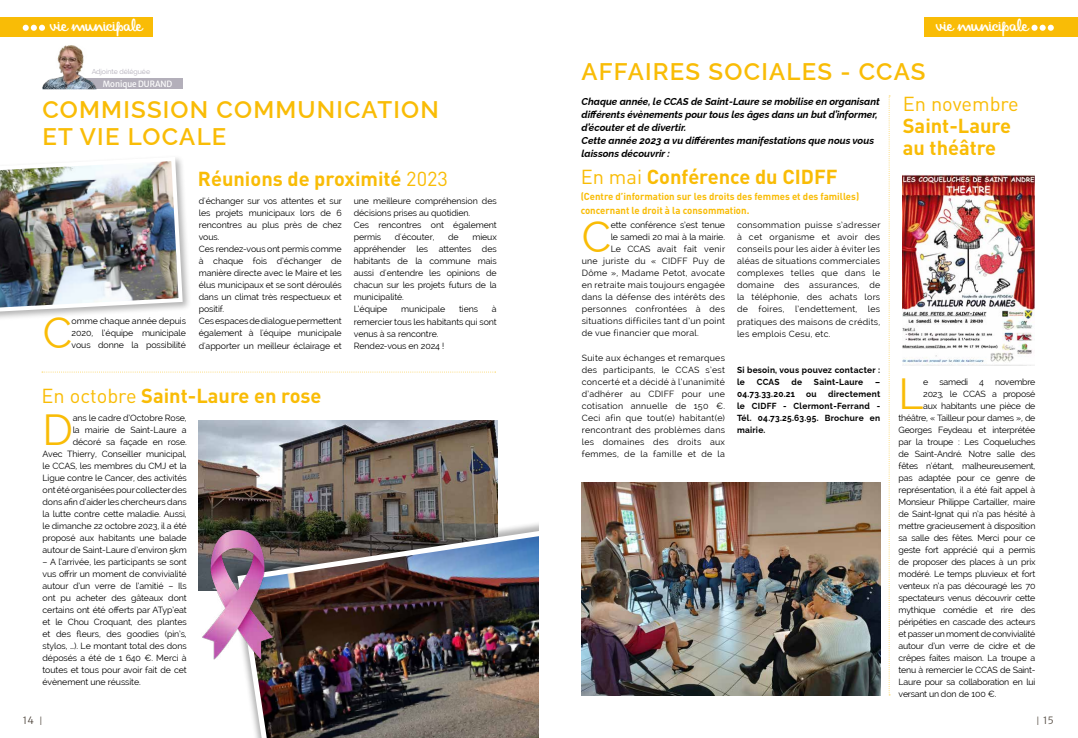
<style>
.page{position:relative;width:1078px;height:738px;background:#fff}
.page>*{position:absolute;margin:0;border:0;box-sizing:border-box;transform-origin:0 0}
.t1{font:42.6px "Raleway";color:#f9bc06}
.t2{font:600 24px/27px "Raleway";letter-spacing:.05em;color:#f9bc06}
.t3{font:700 20px/22px "DIN";color:#f9bc06}
.t4{font:20px "DIN";color:#f9bc06}
.t5{font:16px "Mandela Script Personal Use";letter-spacing:-.01em;color:#fff;scale:1.25 1}
.t6{font:italic 700 10px/13px "Raleway";color:#000}
.t7{font:700 10px/14px "DIN";color:#f9bc06;scale:.96 1}
.t8{font:300 10px "Merriweather Sans";color:#524940}
.t9{font:8.8px/12px "Raleway";letter-spacing:-.01em;color:#000;text-align:justify}
.t10{font:8.8px "Raleway";letter-spacing:.03em;color:#000}
.t11{font:700 8.8px/12px "Raleway";letter-spacing:.03em;color:#000;scale:.95 1}
.t12{font:8.5px "Merriweather Sans";color:#fff;scale:.94 1}
.t13{font:7px "Raleway";letter-spacing:-.01em;color:#b3afba}
.s1{font-weight:400}
.s2{font-family:"Raleway";font-weight:400;font-size:11.7px}
</style>
<div class="page">
<div style="left:0;top:17px;width:153px;height:19px;background:#f9bc06"></div>
<div style="left:924px;top:17px;width:153px;height:19px;background:#f9bc06"></div>
<svg style="left:23px;top:25px;width:22px;height:6px"></svg>
<svg style="left:1031px;top:25px;width:22px;height:6px"></svg>
<img style="left:199px;top:420px;width:299px;height:99px">
<div style="left:229px;top:519px;width:354px;height:218px;background:#000;opacity:.3"></div>
<img style="left:234px;top:526px;width:305px;height:211px">
<div style="left:539px;top:418px;width:124px;height:319px;background:#fff"></div>
<svg style="left:42px;top:371px;width:453px;height:1px"></svg>
<div style="left:85px;top:78px;width:98px;height:11px;background:#b3afba"></div>
<img style="left:43px;top:45px;width:54px;height:44px">
<img style="left:902px;top:174px;width:132px;height:191px">
<svg style="left:888px;top:95px;width:1px;height:598px"></svg>
<img style="left:581px;top:482px;width:299px;height:212px">
<div style="left:0;top:154px;width:192px;height:167px;background:#000;opacity:.3"></div>
<img style="left:0;top:155px;width:185px;height:159px">
<img style="left:198px;top:511px;width:90px;height:166px">
<h3 class="t5" style="left:50px;top:16px;width:75px">vie municipale</h3>
<h3 class="t5" style="left:936px;top:16px;width:75px">vie municipale</h3>
<p class="t13" style="left:92px;top:67px;width:60px">Adjointe déléguée</p>
<p class="t12" style="left:103px;top:76px;width:75px">Monique DURAND</p>
<h2 class="t2" style="left:43px;top:93px;width:397px">COMMISSION COMMUNICATION<br>ET VIE LOCALE</h2>
<h1 class="t1" style="left:43px;top:308px;width:31px">C</h1>
<p class="t9" style="left:72px;top:315px;width:116px">omme chaque année depuis 2020, l’équipe municipale vous donne la possibilité</p>
<h3 class="t3" style="left:198px;top:166px;width:251px">Réunions de proximité <span class="s1">2023</span></h3>
<p class="t9" style="left:199px;top:195px;width:145px;text-align:left">d'échanger sur vos attentes et sur les projets municipaux lors de 6 rencontres au plus près de chez vous.<br>Ces rendez-vous ont permis comme à chaque fois d’échanger de manière directe avec le Maire et les élus municipaux et se sont déroulés dans un climat très respectueux et positif.<br>Ces espaces de dialogue permettent également à l'équipe municipale d'apporter un meilleur éclairage et</p>
<p class="t9" style="left:354px;top:195px;width:144px;text-align:left">une meilleure compréhension des décisions prises au quotidien.<br>Ces rencontres ont également permis</p>
<p class="t9" style="left:354px;top:231px;width:144px;text-align:left;text-indent:118px">mieux appréhender les attentes des habitants de la commune mais aussi d'entendre les opinions de chacun sur les projets futurs de la municipalité.<br>L’équipe</p>
<p class="t9" style="left:395px;top:231px;width:41px">d'écouter,</p>
<p class="t9" style="left:448px;top:231px;width:12px">de</p>
<p class="t9" style="left:354px;top:303px;width:144px;text-align:left;text-indent:138px">à remercier tous les habitants qui sont venus à sa rencontre.<br>Rendez-vous en 2024 !</p>
<p class="t9" style="left:401px;top:303px;width:45px">municipale</p>
<p class="t9" style="left:459px;top:303px;width:20px">tiens</p>
<h3 class="t3" style="left:42px;top:383px;width:281px"><span class="s1">En octobre</span> Saint-Laure en rose</h3>
<h1 class="t1" style="left:43px;top:404px;width:32px">D</h1>
<p class="t9" style="left:43px;top:411px;width:146px;text-align:right">ans le cadre d’Octobre Rose,<br>la mairie de Saint-Laure a décoré sa façade en rose.<br>Avec Thierry, Conseiller municipal, le CCAS, les membres du CMJ et la Ligue contre le Cancer, des activités ont été organisées pour collecter des dons afin d’aider les chercheurs dans la lutte contre cette maladie. Aussi, le dimanche 22 octobre 2023, il a été proposé aux habitants une balade autour de Saint-Laure d’environ 5km</p>
<p class="t9" style="left:43px;top:555px;width:146px">– A l’arrivée, les participants se sont vus offrir un moment de convivialité autour d’un verre de l’amitié – Ils ont pu acheter des gâteaux dont certains ont été offerts par ATyp’eat et le Chou Croquant, des plantes et des fleurs, des goodies (pin’s, stylos, …). Le montant total des dons déposés a été de 1 640 €. Merci à toutes et tous pour avoir fait de cet évènement une réussite.</p>
<h2 class="t2" style="left:581px;top:55px;width:345px">AFFAIRES SOCIALES - CCAS</h2>
<p class="t6" style="left:581px;top:94px;width:300px">Chaque année, le CCAS de Saint-Laure se mobilise en organisant différents évènements pour tous les âges dans un but d’informer, d’écouter et de divertir.<br>Cette année 2023 a vu différentes manifestations que nous vous laissons découvrir :</p>
<h3 class="t4" style="left:902px;top:91px;width:118px">En novembre</h3>
<h3 class="t3" style="left:902px;top:114px;width:110px">Saint-Laure au théâtre</h3>
<h3 class="t3" style="left:580px;top:165px;width:258px"><span class="s1">En mai</span> Conférence du CIDFF</h3>
<p class="t7" style="left:580px;top:189px;width:291px">(Centre d’information sur les droits des femmes et des familles) concernant le droit à la consommation.</p>
<h1 class="t1" style="left:581px;top:212px;width:31px">C</h1>
<p class="t9" style="left:610px;top:219px;width:116px">ette conférence s’est tenue</p>
<p class="t9" style="left:610px;top:231px;width:116px">le samedi 20 mai à la mairie.</p>
<p class="t10" style="left:610px;top:244px;width:116px">Le CCAS avait fait venir</p>
<p class="t10" style="left:581px;top:256px;width:145px">une juriste du « CIDFF Puy de</p>
<p class="t10" style="left:581px;top:268px;width:145px">Dôme », Madame Petot, avocate</p>
<p class="t10" style="left:581px;top:280px;width:145px">en retraite mais toujours engagée</p>
<p class="t10" style="left:581px;top:292px;width:145px">dans la défense des intérêts des</p>
<p class="t10" style="left:581px;top:304px;width:145px">personnes confrontées à des</p>
<p class="t10" style="left:581px;top:316px;width:145px">situations difficiles tant d’un point</p>
<p class="t10" style="left:581px;top:328px;width:118px">de vue financier que moral.</p>
<p class="t9" style="left:581px;top:351px;width:145px">Suite aux échanges et remarques des participants, le CCAS s’est concerté et a décidé à l’unanimité d’adhérer au CDIFF pour une cotisation annuelle de 150 €.<br>Ceci afin que tout(e) habitant(e) rencontrant des problèmes dans les domaines des droits aux femmes, de la famille et de la</p>
<p class="t9" style="left:736px;top:219px;width:145px">consommation puisse s’adresser à cet organisme et avoir des conseils pour les aider à éviter les aléas de situations commerciales complexes telles que dans le domaine des assurances, de la téléphonie, des achats lors de foires, l’endettement, les pratiques des maisons de crédits, les emplois Cesu, etc.</p>
<p class="t11" style="left:736px;top:362px;width:152px">Si besoin, vous pouvez contacter : le</p>
<p class="t11" style="left:756px;top:374px;width:25px">CCAS</p>
<p class="t11" style="left:791px;top:374px;width:13px">de</p>
<p class="t11" style="left:813px;top:374px;width:53px">Saint-Laure</p>
<p class="t11" style="left:875px;top:374px;width:7px">–</p>
<p class="t11" style="left:736px;top:386px;width:62px">04.73.33.20.21</p>
<p class="t11" style="left:806px;top:386px;width:13px">ou</p>
<p class="t11" style="left:736px;top:386px;width:152px;text-align:justify;text-indent:91px">directement le CIDFF - Clermont-Ferrand - Tél. 04.73.25.63.95. Brochure en mairie.</p>
<h1 class="t1" style="left:898px;top:368px;width:27px">L</h1>
<p class="t9" style="left:923px;top:375px;width:7px">e</p>
<p class="t9" style="left:939px;top:375px;width:30px">samedi</p>
<p class="t9" style="left:979px;top:375px;width:6px">4</p>
<p class="t9" style="left:994px;top:375px;width:42px">novembre</p>
<p class="t9" style="left:923px;top:387px;width:114px">2023, le CCAS a proposé</p>
<p class="t9" style="left:923px;top:399px;width:114px">aux habitants une pièce de</p>
<p class="t9" style="left:898px;top:411px;width:138px">théâtre, « Tailleur pour dames », de</p>
<p class="t9" style="left:898px;top:423px;width:138px">Georges Feydeau et interprétée</p>
<p class="t9" style="left:898px;top:435px;width:138px">par la troupe : Les Coqueluches</p>
<p class="t9" style="left:898px;top:447px;width:138px">de Saint-André. Notre salle des</p>
<p class="t9" style="left:898px;top:459px;width:138px">fêtes n’étant, malheureusement,</p>
<p class="t9" style="left:898px;top:471px;width:138px">pas adaptée pour ce genre de</p>
<p class="t9" style="left:898px;top:483px;width:138px">représentation, il a été fait appel à</p>
<p class="t9" style="left:898px;top:495px;width:138px">Monsieur Philippe Cartailler, maire</p>
<p class="t9" style="left:898px;top:507px;width:138px">de Saint-Ignat qui n’a pas hésité à</p>
<p class="t9" style="left:898px;top:519px;width:138px">mettre gracieusement à disposition</p>
<p class="t9" style="left:898px;top:531px;width:138px">sa salle des fêtes. Merci pour ce</p>
<p class="t9" style="left:898px;top:543px;width:138px">geste fort apprécié qui a permis</p>
<p class="t9" style="left:898px;top:555px;width:138px">de proposer des places à un prix</p>
<p class="t9" style="left:898px;top:567px;width:138px">modéré. Le temps pluvieux et fort</p>
<p class="t9" style="left:898px;top:579px;width:138px">venteux n’a pas découragé les 70</p>
<p class="t9" style="left:898px;top:591px;width:138px">spectateurs venus découvrir cette</p>
<p class="t9" style="left:898px;top:603px;width:138px">mythique comédie et rire des</p>
<p class="t9" style="left:898px;top:615px;width:138px">péripéties en cascade des acteurs</p>
<p class="t9" style="left:898px;top:627px;width:138px">et passer un moment de convivialité</p>
<p class="t9" style="left:898px;top:639px;width:138px">autour d’un verre de cidre et de</p>
<p class="t9" style="left:898px;top:651px;width:138px">crêpes faites maison. La troupe a</p>
<p class="t9" style="left:898px;top:663px;width:138px">tenu à remercier le CCAS de Saint-</p>
<p class="t9" style="left:898px;top:675px;width:138px">Laure pour sa collaboration en lui</p>
<p class="t9" style="left:898px;top:687px;width:99px">versant un don de 100 €.</p>
<p class="t8" style="left:23px;top:711px;width:21px">14 <span class="s2">I</span></p>
<p class="t8" style="left:1036px;top:711px;width:18px"><span class="s2">I</span> 15</p>
</div>
